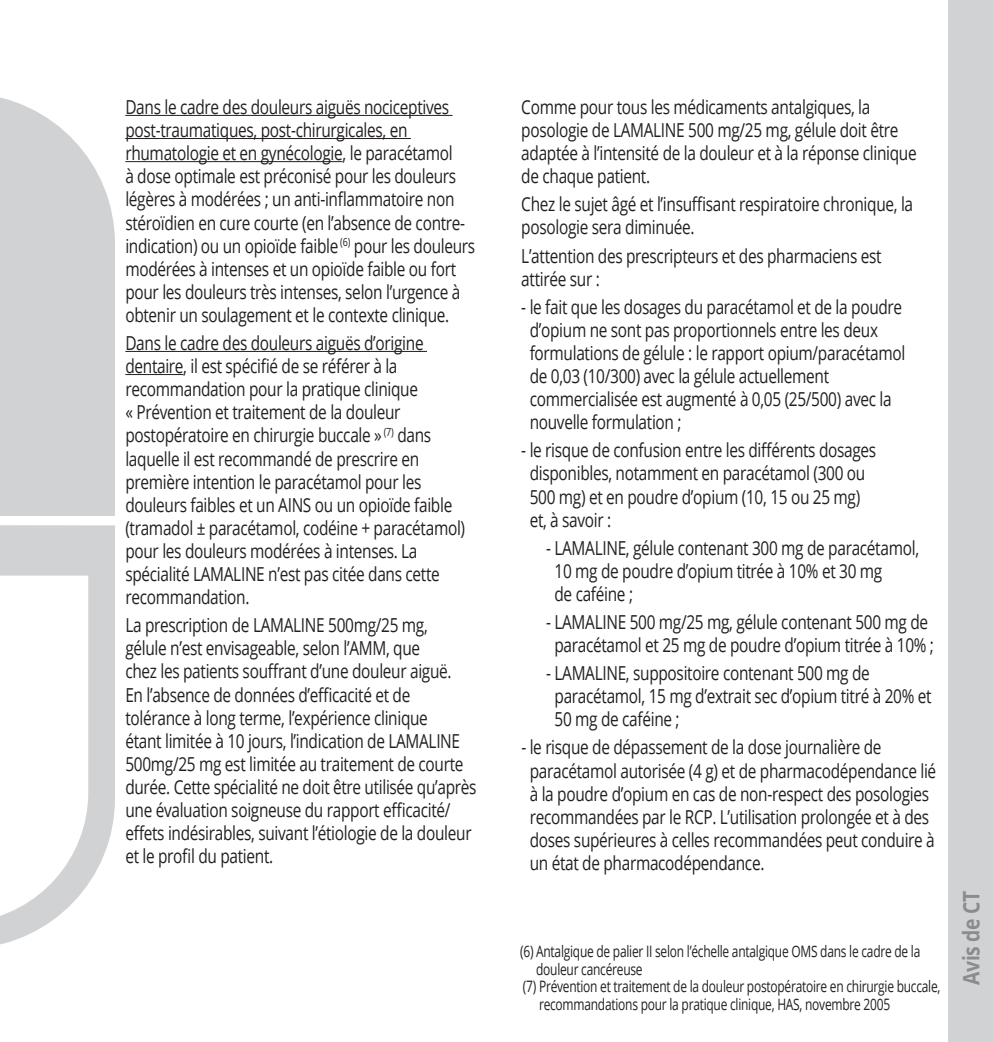
<style>
.page{position:relative;width:993px;height:1042px;background:#fff}
.page>*{position:absolute;margin:0;border:0;box-sizing:border-box;transform-origin:0 0}
.t1{font:700 22.75px "Open Sans";letter-spacing:-.02em;color:#8a8c8f;scale:.85 1}
.t2{font:19.25px/23.1px "Open Sans";letter-spacing:-.02em;color:#231f20;scale:.8 1}
.t3{font:15.75px "Open Sans";letter-spacing:-.02em;color:#231f20;scale:.76 1}
</style>
<div class="page">
<svg style="left:0;top:97px;width:115px;height:419px;background:#d5d6d7"></svg>
<svg style="left:0;top:525px;width:115px;height:420px;fill:#d1d2d4"></svg>
<svg style="left:0;top:575px;width:88px;height:347px"></svg>
<div style="left:947px;top:0;width:45px;height:1042px;background:#d1d2d4"></div>
<hr style="left:125px;top:115px;width:327px;height:1px;background:#231f20">
<hr style="left:125px;top:138px;width:286px;height:1px;background:#231f20">
<hr style="left:125px;top:161px;width:217px;height:1px;background:#231f20">
<hr style="left:125px;top:351px;width:302px;height:1px;background:#231f20">
<hr style="left:125px;top:374px;width:58px;height:1px;background:#231f20">
<p class="t2" style="left:125px;top:95px;width:438px">Dans le cadre des douleurs aiguës nociceptives post-traumatiques, post-chirurgicales, en rhumatologie et en gynécologie, le paracétamol<br>à dose optimale est préconisé pour les douleurs légères à modérées ; un anti-inflammatoire non stéroïdien en cure courte (en l’absence de contre&shy;indication) ou un opioïde faible <sup>(6)</sup> pour les douleurs modérées à intenses et un opioïde faible ou fort pour les douleurs très intenses, selon l’urgence à obtenir un soulagement et le contexte clinique.</p>
<p class="t2" style="left:125px;top:331px;width:426px">Dans le cadre des douleurs aiguës d’origine dentaire, il est spécifié de se référer à la recommandation pour la pratique clinique<br>« Prévention et traitement de la douleur postopératoire en chirurgie buccale » <sup>(7)</sup> dans laquelle il est recommandé de prescrire en première intention le paracétamol pour les douleurs faibles et un AINS ou un opioïde faible (tramadol ± paracétamol, codéine + paracétamol) pour les douleurs modérées à intenses. La spécialité LAMALINE n’est pas citée dans cette recommandation.</p>
<p class="t2" style="left:125px;top:613px;width:440px">La prescription de LAMALINE 500mg/25 mg,<br>gélule n’est envisageable, selon l’AMM, que<br>chez les patients souffrant d’une douleur aiguë.<br>En l’absence de données d’efficacité et de tolérance à long terme, l’expérience clinique<br>étant limitée à 10 jours, l’indication de LAMALINE 500mg/25 mg est limitée au traitement de courte durée. Cette spécialité ne doit être utilisée qu’après une évaluation soigneuse du rapport efficacité/ effets indésirables, suivant l’étiologie de la douleur et le profil du patient.</p>
<p class="t2" style="left:521px;top:95px;width:495px">Comme pour tous les médicaments antalgiques, la posologie de LAMALINE 500 mg/25 mg, gélule doit être adaptée à l’intensité de la douleur et à la réponse clinique de chaque patient.</p>
<p class="t2" style="left:521px;top:192px;width:491px">Chez le sujet âgé et l’insuffisant respiratoire chronique, la posologie sera diminuée.</p>
<p class="t2" style="left:521px;top:243px;width:452px">L’attention des prescripteurs et des pharmaciens est attirée sur :</p>
<p class="t2" style="left:529px;top:295px;width:471px;text-indent:-8px">- le fait que les dosages du paracétamol et de la poudre d’opium ne sont pas proportionnels entre les deux formulations de gélule : le rapport opium/paracétamol de 0,03 (10/300) avec la gélule actuellement commercialisée est augmenté à 0,05 (25/500) avec la nouvelle formulation ;</p>
<p class="t2" style="left:529px;top:438px;width:434px;text-indent:-8px">- le risque de confusion entre les différents dosages disponibles, notamment en paracétamol (300 ou 500 mg) et en poudre d’opium (10, 15 ou 25 mg) et, à savoir :</p>
<p class="t2" style="left:554px;top:536px;width:457px;text-indent:-8px">- LAMALINE, gélule contenant 300 mg de paracétamol,<br>10 mg de poudre d’opium titrée à 10% et 30 mg<br>de caféine ;</p>
<p class="t2" style="left:546px;top:610px;width:486px;text-align:center">- LAMALINE 500 mg/25 mg, gélule contenant 500 mg de paracétamol et 25 mg de poudre d’opium titrée à 10% ;</p>
<p class="t2" style="left:554px;top:661px;width:472px;text-indent:-8px">- LAMALINE, suppositoire contenant 500 mg de paracétamol, 15 mg d’extrait sec d’opium titré à 20% et<br>50 mg de caféine ;</p>
<p class="t2" style="left:529px;top:735px;width:509px;text-indent:-8px">- le risque de dépassement de la dose journalière de paracétamol autorisée (4 g) et de pharmacodépendance lié à la poudre d’opium en cas de non-respect des posologies recommandées par le RCP. L’utilisation prolongée et à des doses supérieures à celles recommandées peut conduire à un état de pharmacodépendance.</p>
<p class="t3" style="left:520px;top:940px;width:528px">(6) Antalgique de palier II selon l’échelle antalgique OMS dans le cadre de la</p>
<p class="t3" style="left:536px;top:958px;width:142px">douleur cancéreuse</p>
<p class="t3" style="left:522px;top:975px;width:550px">(7) Prévention et traitement de la douleur postopératoire en chirurgie buccale,</p>
<p class="t3" style="left:539px;top:993px;width:463px">recommandations pour la pratique clinique, HAS, novembre 2005</p>
<p class="t1" style="left:954px;top:984px;width:112px;rotate:-90deg">Avis de CT</p>
</div>
